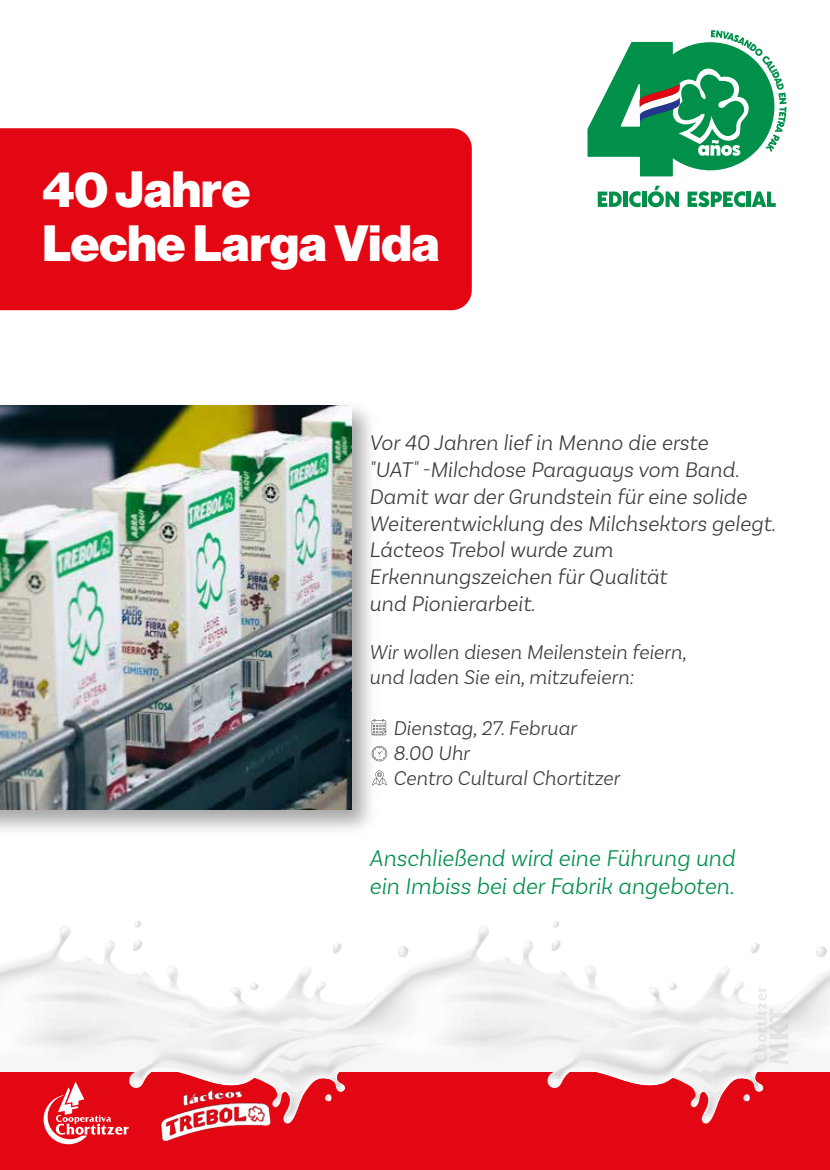
<style>
.page{position:relative;width:830px;height:1170px;background:#fff}
.page>*{position:absolute;margin:0;border:0;box-sizing:border-box;transform-origin:0 0}
.t1{font:49.8px/54.9px "N Haas Grotesk DS Pro 95 Blk";color:#fff}
.t2{font:italic 300 24px/28.8px "Basic Sans";color:#00904a}
.t3{font:italic 300 22.35px/26.8px "Basic Sans";color:#3c3c3b}
.t4{font:italic 300 21px/25.2px "Basic Sans";color:#3c3c3b}
</style>
<div class="page">
<hr style="left:829px;top:0;width:1px;height:54px;background:#c1d3be">
<div style="left:0;top:128px;width:471px;height:182px;background:#e30613"></div>
<svg style="left:587px;top:30px;width:199px;height:146px"></svg>
<svg style="left:597px;top:191px;width:24px;height:16px"></svg>
<hr style="left:623px;top:191px;width:4px;height:16px;background:#00904a">
<svg style="left:629px;top:191px;width:11px;height:16px"></svg>
<svg style="left:642px;top:191px;width:3px;height:16px"></svg>
<svg style="left:647px;top:186px;width:31px;height:21px"></svg>
<svg style="left:687px;top:191px;width:58px;height:16px"></svg>
<hr style="left:746px;top:191px;width:4px;height:16px;background:#00904a">
<svg style="left:751px;top:191px;width:24px;height:16px"></svg>
<img style="left:0;top:405px;width:384px;height:425px">
<img style="left:0;top:406px;width:351px;height:403px">
<svg style="left:371px;top:719px;width:15px;height:16px"></svg>
<svg style="left:371px;top:745px;width:17px;height:17px"></svg>
<svg style="left:372px;top:770px;width:15px;height:15px"></svg>
<svg style="left:0;top:921px;width:830px;height:248px"></svg>
<h1 class="t1" style="left:42px;top:162px;width:398px">40 Jahre<br>Leche Larga Vida</h1>
<p class="t3" style="left:369px;top:429px;width:408px">Vor 40 Jahren lief in Menno die erste<br>"UAT" -Milchdose Paraguays vom Band.<br>Damit war der Grundstein für eine solide Weiterentwicklung des Milchsektors gelegt.<br>Lácteos Trebol wurde zum Erkennungszeichen für Qualität<br>und Pionierarbeit.</p>
<p class="t4" style="left:369px;top:639px;width:319px">Wir wollen diesen Meilenstein feiern, und laden Sie ein, mitzufeiern:</p>
<p class="t4" style="left:393px;top:715px;width:228px">Dienstag, 27. Februar<br>8.00 Uhr<br>Centro Cultural Chortitzer</p>
<p class="t2" style="left:369px;top:842px;width:367px">Anschließend wird eine Führung und ein Imbiss bei der Fabrik angeboten.</p>
</div>
